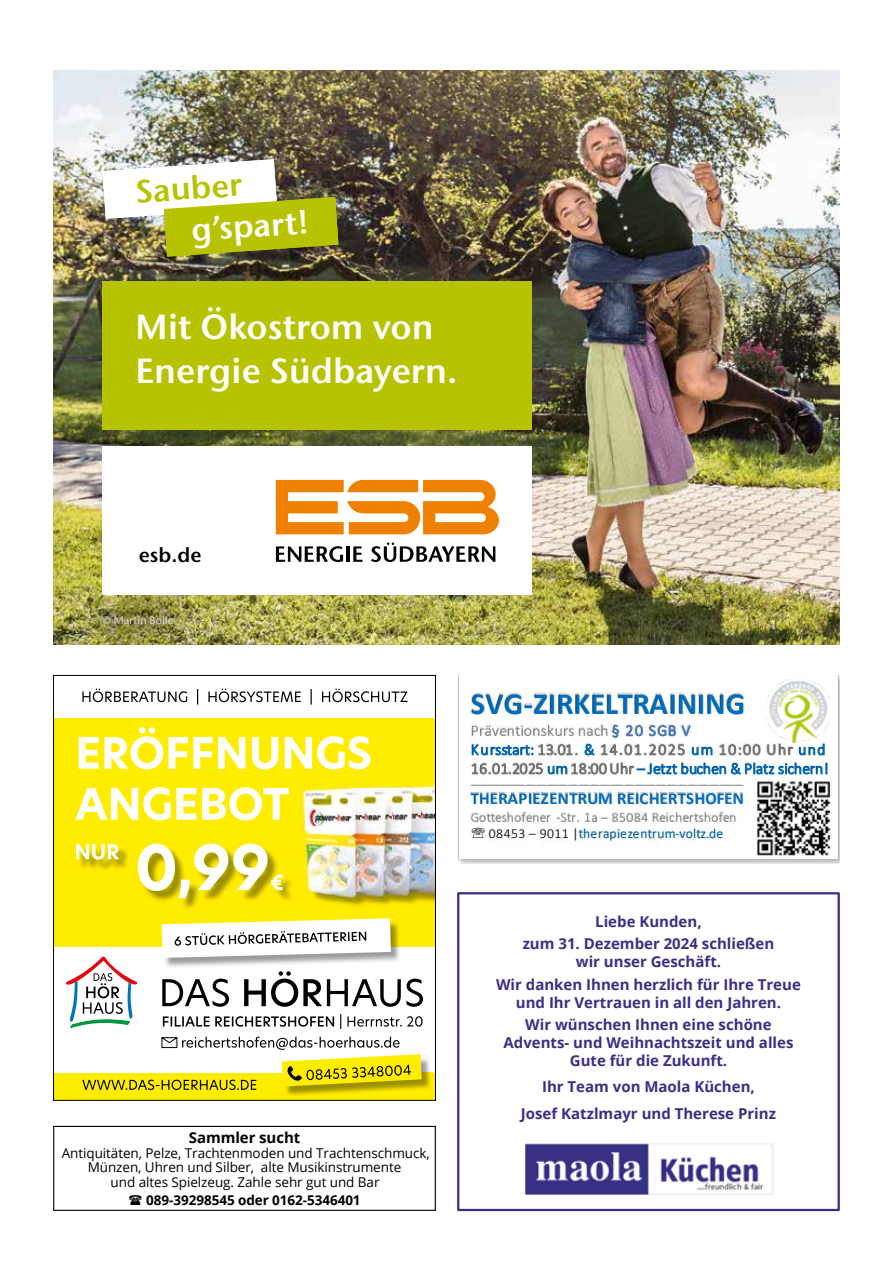
<style>
.page{position:relative;width:893px;height:1263px;background:#fff}
.page>*{position:absolute;margin:0;border:0;box-sizing:border-box;transform-origin:0 0}
.t1{font:600 34.95px/43.7px "Stone Sans ITC Std";color:#fff}
.t2{font:600 32.25px "Stone Sans ITC Std";color:#fff}
.t3{font:600 32.25px "Stone Sans ITC Std";color:#b7c300}
.t4{font:700 30.75px "Calibri";letter-spacing:-.005em;color:#0070c0}
.t5{font:600 20.25px "Stone Sans ITC Std";color:#000}
.t6{font:700 16.95px "Calibri";letter-spacing:.005em;color:#0070c0}
.t7{font:300 15.9px/19px "Calibri";letter-spacing:.015em;color:#7b7b7b}
.t8{font:700 15px/22.2px "Open Sans";color:#383085;text-align:center}
.t9{font:700 15px "Open Sans";letter-spacing:-.005em;color:#000}
.t10{font:300 13.8px/17px "Calibri";letter-spacing:.01em;color:#7b7b7b;text-align:center}
.t11{font:13.5px/13.5px "Open Sans";letter-spacing:-.005em;color:#000;text-align:center}
.t12{font:700 13.5px "Open Sans";letter-spacing:-.005em;color:#000}
.t13{font:500 10.95px "Stone Sans ITC Std";color:#dfdad6}
.t14{font:300 7.35px "Calibri";color:#000}
.s1{color:#4f81bd}
.s2{color:#0070c0}
.s3{color:#000}
.s4{font-weight:400;color:#0070c0}
</style>
<div class="page">
<div style="left:457px;top:892px;width:383px;height:319px;border:2px solid #383085"></div>
<img style="left:525px;top:1143px;width:248px;height:51px">
<div style="left:53px;top:1126px;width:383px;height:85px;border:1px solid #000"></div>
<img style="left:53px;top:71px;width:786px;height:574px">
<div style="left:102px;top:446px;width:430px;height:149px;background:#fff"></div>
<svg style="left:276px;top:480px;width:223px;height:54px"></svg>
<svg style="left:276px;top:546px;width:67px;height:16px"></svg>
<hr style="left:346px;top:546px;width:4px;height:16px;background:#000">
<svg style="left:353px;top:546px;width:9px;height:16px"></svg>
<svg style="left:371px;top:542px;width:124px;height:20px"></svg>
<div style="left:102px;top:281px;width:430px;height:148px;background:#b7c300"></div>
<img style="left:102px;top:159px;width:236px;height:98px">
<div style="left:75px;top:588px;width:126px;height:57px;background:#000;opacity:.5"></div>
<div style="left:54px;top:718px;width:381px;height:228px;background:#ffed00"></div>
<svg style="left:82px;top:689px;width:326px;height:15px"></svg>
<div style="left:54px;top:1073px;width:381px;height:27px;background:#ffed00"></div>
<svg style="left:66px;top:957px;width:72px;height:71px"></svg>
<svg style="left:162px;top:978px;width:67px;height:29px"></svg>
<svg style="left:244px;top:971px;width:179px;height:36px"></svg>
<svg style="left:79px;top:727px;width:291px;height:42px"></svg>
<svg style="left:75px;top:787px;width:214px;height:33px"></svg>
<img style="left:306px;top:788px;width:128px;height:119px">
<img style="left:298px;top:783px;width:46px;height:40px">
<img style="left:344px;top:783px;width:90px;height:5px">
<img style="left:298px;top:823px;width:8px;height:75px">
<img style="left:165px;top:922px;width:237px;height:45px">
<svg style="left:162px;top:918px;width:229px;height:40px"></svg>
<img style="left:80px;top:848px;width:48px;height:21px">
<svg style="left:76px;top:844px;width:43px;height:16px"></svg>
<img style="left:153px;top:879px;width:139px;height:29px">
<svg style="left:138px;top:844px;width:145px;height:54px"></svg>
<svg style="left:163px;top:1016px;width:171px;height:11px"></svg>
<svg style="left:340px;top:1014px;width:83px;height:15px"></svg>
<img style="left:286px;top:1058px;width:146px;height:38px">
<svg style="left:82px;top:1037px;width:340px;height:53px"></svg>
<img style="left:458px;top:675px;width:382px;height:189px">
<img style="left:460px;top:683px;width:306px;height:51px">
<img style="left:460px;top:715px;width:141px;height:19px">
<img style="left:601px;top:715px;width:82px;height:19px">
<img style="left:683px;top:715px;width:37px;height:19px">
<img style="left:460px;top:734px;width:67px;height:19px">
<img style="left:527px;top:734px;width:46px;height:19px">
<img style="left:573px;top:734px;width:16px;height:19px">
<img style="left:589px;top:734px;width:91px;height:19px">
<img style="left:680px;top:734px;width:28px;height:19px">
<img style="left:708px;top:734px;width:79px;height:19px">
<img style="left:787px;top:734px;width:49px;height:19px">
<img style="left:460px;top:753px;width:76px;height:28px">
<img style="left:536px;top:753px;width:23px;height:20px">
<img style="left:559px;top:753px;width:67px;height:20px">
<img style="left:626px;top:753px;width:210px;height:35px">
<img style="left:465px;top:773px;width:287px;height:8px">
<img style="left:460px;top:781px;width:295px;height:36px">
<img style="left:462px;top:803px;width:291px;height:29px">
<img style="left:462px;top:822px;width:15px;height:27px">
<img style="left:477px;top:820px;width:93px;height:29px">
<img style="left:570px;top:820px;width:145px;height:29px">
<img style="left:715px;top:820px;width:25px;height:29px">
<img style="left:638px;top:836px;width:30px;height:17px">
<img style="left:766px;top:678px;width:64px;height:65px">
<img style="left:755px;top:780px;width:76px;height:76px">
<svg style="left:472px;top:828px;width:13px;height:10px"></svg>
<h2 class="t3" style="left:134px;top:171px;width:108px;rotate:-4deg">Sauber</h2>
<h2 class="t2" style="left:190px;top:210px;width:119px;rotate:-4deg">g’spart!</h2>
<h1 class="t1" style="left:136px;top:305px;width:323px">Mit Ökostrom von<br>Energie Südbayern.</h1>
<h3 class="t5" style="left:139px;top:542px;width:64px">esb.de</h3>
<p class="t13" style="left:102px;top:613px;width:73px">© Martin Bolle</p>
<p class="t9" style="left:189px;top:1127px;width:113px">Sammler sucht</p>
<p class="t11" style="left:62px;top:1146px;width:370px">Antiquitäten, Pelze, Trachtenmoden und Trachtenschmuck,<br>Münzen, Uhren und Silber, alte Musikinstrumente</p>
<p class="t11" style="left:111px;top:1175px;width:270px">und altes Spielzeug. Zahle sehr gut und Bar</p>
<p class="t12" style="left:146px;top:1190px;width:216px">089-39298545 oder 0162-5346401</p>
<h3 class="t4" style="left:471px;top:681px;width:276px">SVG-ZIRKELTRAINING</h3>
<p class="t7" style="left:471px;top:721px;width:359px">Präventionskurs nach <span class="s1">§ 20 SGB V<br></span><span class="s2">Kursstart:</span> 13.01. <span class="s2">&amp;</span> 14.01.2025 <span class="s2">um</span> 10:00 Uhr <span class="s2">und<br></span>16.01.2025 <span class="s2">um</span> 18:00 Uhr <span class="s2">– Jetzt buchen &amp; Platz sichern!</span></p>
<p class="t14" style="left:471px;top:777px;width:274px">_______________________________________________________________________________</p>
<p class="t6" style="left:471px;top:786px;width:275px">THERAPIEZENTRUM REICHERTSHOFEN</p>
<p class="t10" style="left:471px;top:808px;width:267px">Gotteshofener -Str. 1a – 85084 Reichertshofen<br><span class="s3">08453 – 9011 |</span><span class="s4">therapiezentrum-voltz.de</span></p>
<p class="t8" style="left:523px;top:910px;width:253px">Liebe Kunden,<br>zum 31. Dezember 2024 schließen</p>
<p class="t8" style="left:496px;top:950px;width:306px">wir unser Geschäft.<br>Wir danken Ihnen herzlich für Ihre Treue</p>
<p class="t8" style="left:516px;top:991px;width:267px">und Ihr Vertrauen in all den Jahren.<br>Wir wünschen Ihnen eine schöne</p>
<p class="t8" style="left:503px;top:1033px;width:291px;line-height:18px">Advents- und Weihnachtszeit und alles<br>Gute für die Zukunft.</p>
<p class="t8" style="left:521px;top:1073px;width:257px;line-height:26.5px">Ihr Team von Maola Küchen,<br>Josef Katzlmayr und Therese Prinz</p>
</div>
